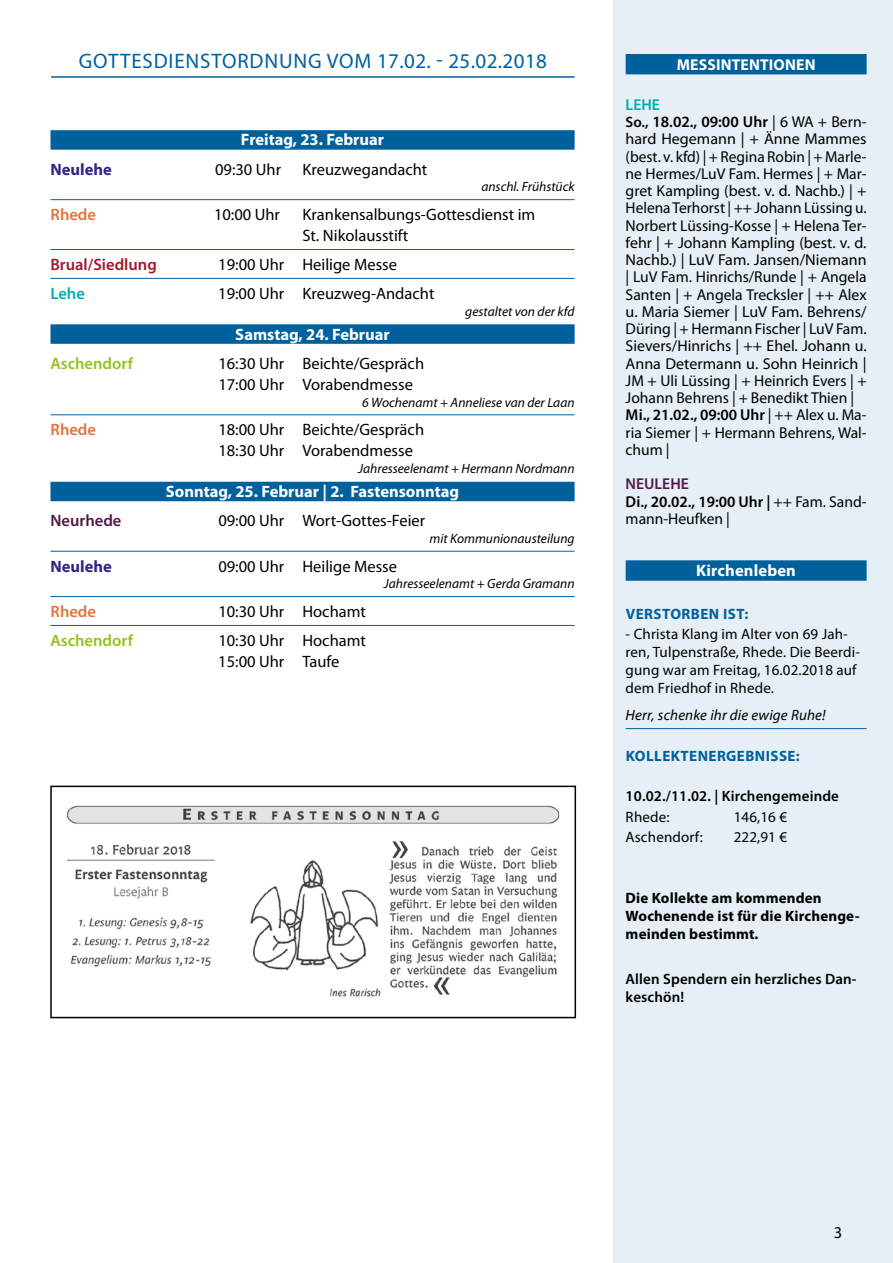
<style>
.page{position:relative;width:893px;height:1263px;background:#fff}
.page>*{position:absolute;margin:0;border:0;box-sizing:border-box;transform-origin:0 0}
.t1{font:21px "Myriad Pro";letter-spacing:.04em;color:#00619d}
.t2{font:16.5px/21px "Myriad Pro";color:#000}
.t3{font:700 16.5px "Myriad Pro";color:#fff}
.t4{font:600 16.5px "Myriad Pro";color:#95c11f}
.t5{font:600 16.5px "Myriad Pro";color:#e6723c}
.t6{font:700 16.5px "Myriad Pro";color:#312783}
.t7{font:600 16.5px "Myriad Pro";color:#a1182b}
.t8{font:600 16.5px "Myriad Pro";color:#541747}
.t9{font:600 16.5px "Myriad Pro";color:#00adb1}
.t10{font:15.75px/17.2px "Myriad Pro";color:#000}
.t11{font:700 15.75px "Myriad Pro";letter-spacing:.01em;color:#fff}
.t12{font:15px/18px "Myriad Pro";letter-spacing:.01em;color:#000}
.t13{font:600 15px/18px "Myriad Pro";letter-spacing:.01em;color:#000}
.t14{font:700 15px/18px "Myriad Pro";letter-spacing:.01em;color:#000}
.t15{font:700 15px "Myriad Pro";letter-spacing:.03em;color:#00619d}
.t16{font:italic 15px "Myriad Pro";letter-spacing:.01em;color:#000}
.t17{font:italic 13.5px "Myriad Pro";color:#000}
.s1{font-weight:600;color:#00adb1}
.s2{font-weight:600;font-size:15px}
.s3{font-weight:600}
.s4{font-weight:600;color:#541747}
</style>
<div class="page">
<div style="left:613px;top:0;width:280px;height:1263px;background:#e6eff5"></div>
<div style="left:50px;top:130px;width:525px;height:20px;background:#00619d"></div>
<hr style="left:50px;top:199px;width:525px;height:1px;background:#00619d">
<hr style="left:50px;top:249px;width:525px;height:1px;background:#00619d">
<hr style="left:50px;top:278px;width:525px;height:1px;background:#00619d">
<div style="left:50px;top:324px;width:525px;height:20px;background:#00619d"></div>
<hr style="left:50px;top:414px;width:525px;height:1px;background:#00619d">
<div style="left:50px;top:482px;width:525px;height:19px;background:#00619d"></div>
<hr style="left:50px;top:551px;width:525px;height:1px;background:#00619d">
<hr style="left:50px;top:596px;width:525px;height:1px;background:#00619d">
<hr style="left:50px;top:625px;width:525px;height:1px;background:#00619d">
<hr style="left:51px;top:76px;width:524px;height:2px;background:#00619d">
<div style="left:626px;top:54px;width:241px;height:20px;background:#00619d"></div>
<div style="left:626px;top:560px;width:241px;height:21px;background:#00619d"></div>
<hr style="left:626px;top:728px;width:241px;height:1px;background:#00619d">
<img style="left:67px;top:805px;width:493px;height:192px">
<div style="left:50px;top:786px;width:526px;height:232px;border:2px solid #000"></div>
<h1 class="t1" style="left:79px;top:48px;width:470px">GOTTESDIENSTORDNUNG VOM 17.02. - 25.02.2018</h1>
<p class="t11" style="left:677px;top:54px;width:140px">MESSINTENTIONEN</p>
<p class="t10" style="left:626px;top:96px;width:242px"><span class="s1">LEHE<br></span><span class="s2">So.,</span> <span class="s3">18.02., 09:00 Uhr</span> | 6 WA + Bern&shy;hard Hegemann | + Änne Mammes (best. v. kfd) | + Regina Robin | + Marle&shy;ne Hermes/LuV Fam. Hermes | + Mar&shy;gret Kampling (best. v. d. Nachb.) | +<br>Helena Terhorst | ++ Johann Lüssing u.<br>Norbert Lüssing-Kosse | + Helena Ter&shy;fehr | + Johann Kampling (best. v. d.<br>Nachb.) | LuV Fam. Jansen/Niemann | LuV Fam. Hinrichs/Runde | + Angela<br>Santen | + Angela Trecksler | ++ Alex u. Maria Siemer | LuV Fam. Behrens/<br>Düring | + Hermann Fischer | LuV Fam.<br>Sievers/Hinrichs | ++ Ehel. Johann u.<br>Anna Determann u. Sohn Heinrich |<br>JM + Uli Lüssing | + Heinrich Evers | +<br>Johann Behrens | + Benedikt Thien |<br><span class="s3">Mi., 21.02., 09:00 Uhr</span> | ++ Alex u. Ma&shy;ria Siemer | + Hermann Behrens, Wal&shy;chum |</p>
<p class="t10" style="left:626px;top:475px;width:242px"><span class="s4">NEULEHE<br></span><span class="s3">Di., 20.02., 19:00 Uhr |</span> ++ Fam. Sand&shy;mann-Heufken |</p>
<p class="t3" style="left:696px;top:560px;width:101px">Kirchenleben</p>
<p class="t15" style="left:626px;top:604px;width:124px">VERSTORBEN IST:</p>
<p class="t12" style="left:626px;top:625px;width:236px">- Christa Klang im Alter von 69 Jah&shy;ren, Tulpenstraße, Rhede. Die Beerdi&shy;gung war am Freitag, 16.02.2018 auf dem Friedhof in Rhede.</p>
<p class="t16" style="left:626px;top:706px;width:202px">Herr, schenke ihr die ewige Ruhe!</p>
<p class="t15" style="left:626px;top:746px;width:175px">KOLLEKTENERGEBNISSE:</p>
<p class="t13" style="left:626px;top:787px;width:215px">10.02./11.02. | Kirchengemeinde</p>
<p class="t12" style="left:626px;top:807px;width:45px">Rhede:</p>
<p class="t12" style="left:734px;top:807px;width:55px">146,16 €</p>
<p class="t12" style="left:626px;top:828px;width:79px">Aschendorf:</p>
<p class="t12" style="left:734px;top:828px;width:55px">222,91 €</p>
<p class="t3" style="left:241px;top:129px;width:145px">Freitag, 23. Februar</p>
<p class="t6" style="left:50px;top:159px;width:63px">Neulehe</p>
<p class="t2" style="left:215px;top:159px;width:67px">09:30 Uhr</p>
<p class="t2" style="left:302px;top:159px;width:126px">Kreuzwegandacht</p>
<p class="t17" style="left:481px;top:179px;width:95px">anschl. Frühstück</p>
<p class="t5" style="left:50px;top:204px;width:47px">Rhede</p>
<p class="t2" style="left:214px;top:204px;width:67px">10:00 Uhr</p>
<p class="t2" style="left:302px;top:204px;width:234px">Krankensalbungs-Gottesdienst im<br>St. Nikolausstift</p>
<p class="t7" style="left:50px;top:254px;width:108px">Brual/Siedlung</p>
<p class="t2" style="left:218px;top:254px;width:180px">19:00 Uhr Heilige Messe</p>
<p class="t9" style="left:50px;top:283px;width:36px">Lehe</p>
<p class="t2" style="left:218px;top:283px;width:218px">19:00 Uhr Kreuzweg-Andacht</p>
<p class="t17" style="left:465px;top:303px;width:111px">gestaltet von der kfd</p>
<p class="t3" style="left:235px;top:323px;width:156px">Samstag, 24. Februar</p>
<p class="t4" style="left:50px;top:353px;width:84px">Aschendorf</p>
<p class="t2" style="left:218px;top:353px;width:207px">16:30 Uhr Beichte/Gespräch<br>17:00 Uhr Vorabendmesse</p>
<p class="t17" style="left:362px;top:394px;width:214px">6 Wochenamt + Anneliese van der Laan</p>
<p class="t5" style="left:50px;top:419px;width:47px">Rhede</p>
<p class="t2" style="left:218px;top:419px;width:207px">18:00 Uhr Beichte/Gespräch<br>18:30 Uhr Vorabendmesse</p>
<p class="t17" style="left:358px;top:460px;width:218px">Jahresseelenamt + Hermann Nordmann</p>
<p class="t3" style="left:166px;top:481px;width:295px">Sonntag, 25. Februar | 2. Fastensonntag</p>
<p class="t8" style="left:50px;top:510px;width:72px">Neurhede</p>
<p class="t2" style="left:218px;top:510px;width:208px">09:00 Uhr Wort-Gottes-Feier</p>
<p class="t17" style="left:430px;top:530px;width:147px">mit Kommunionausteilung</p>
<p class="t6" style="left:50px;top:555px;width:63px">Neulehe</p>
<p class="t2" style="left:218px;top:555px;width:180px">09:00 Uhr Heilige Messe</p>
<p class="t17" style="left:384px;top:575px;width:192px">Jahresseelenamt + Gerda Gramann</p>
<p class="t5" style="left:50px;top:601px;width:47px">Rhede</p>
<p class="t2" style="left:218px;top:601px;width:149px">10:30 Uhr Hochamt</p>
<p class="t4" style="left:50px;top:630px;width:84px">Aschendorf</p>
<p class="t2" style="left:218px;top:630px;width:149px">10:30 Uhr Hochamt<br>15:00 Uhr Taufe</p>
<p class="t14" style="left:626px;top:888px;width:235px">Die Kollekte am kommenden<br>Wochenende ist für die Kirchenge&shy;meinden bestimmt.</p>
<p class="t13" style="left:626px;top:969px;width:232px">Allen Spendern ein herzliches Dan&shy;keschön!</p>
<p class="t2" style="left:834px;top:1221px;width:10px">3</p>
</div>
